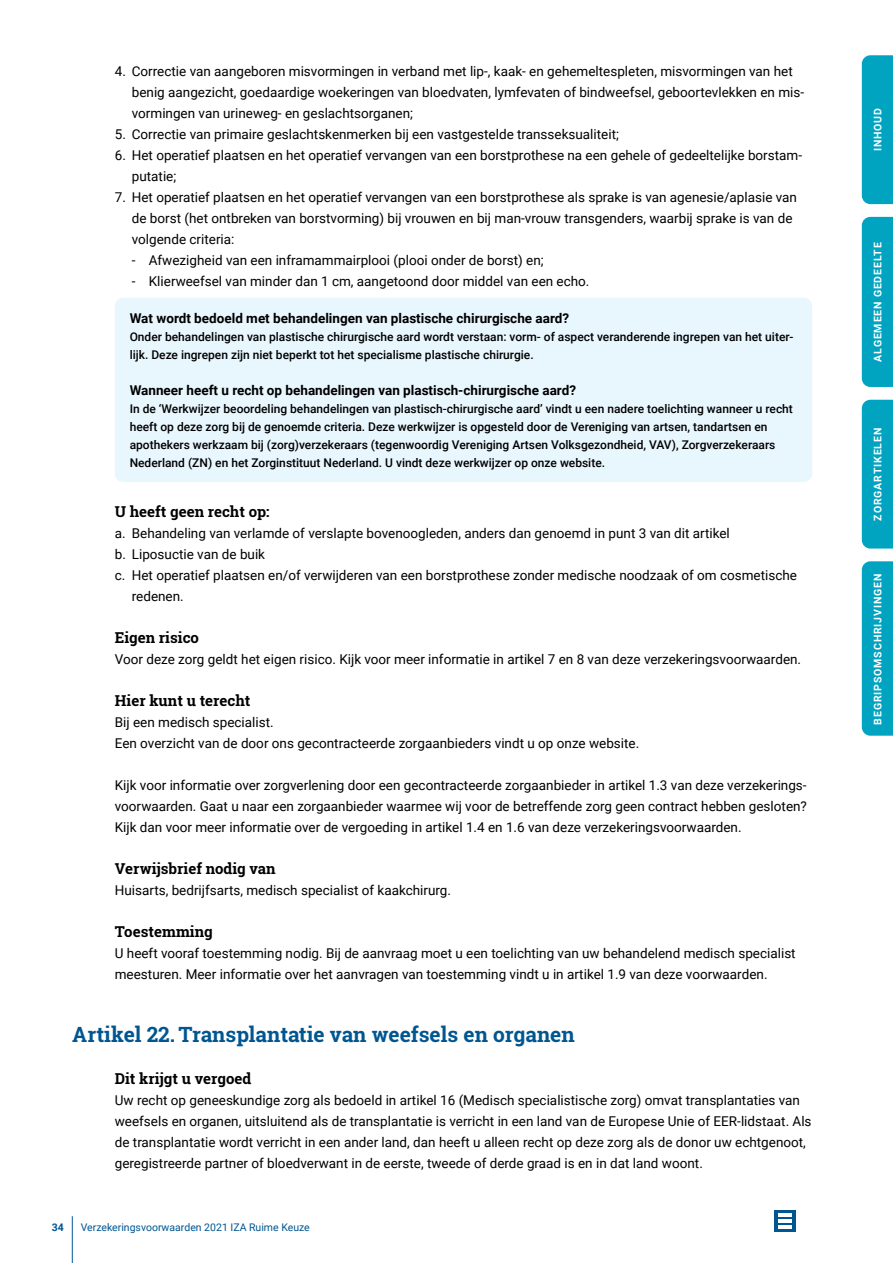
<style>
.page{position:relative;width:893px;height:1263px;background:#fff}
.page>*{position:absolute;margin:0;border:0;box-sizing:border-box;transform-origin:0 0}
.t1{font:700 21px "Roboto Slab";color:#005690}
.t2{font:700 15px "Roboto Slab";color:#000}
.t3{font:13.5px/21px "Roboto";color:#000}
.t4{font:700 13.5px "Roboto";color:#000}
.t5{font:500 12px/18px "Roboto";color:#000}
.t6{font:700 10.5px "Roboto";letter-spacing:.085em;color:#fff}
.t7{font:10.5px "Roboto";color:#005690}
.t8{font:700 10.5px "Roboto";color:#005690}
</style>
<div class="page">
<hr style="left:72px;top:1216px;width:1px;height:47px;background:#005690">
<svg style="left:774px;top:1210px;width:21px;height:22px"></svg>
<svg style="left:778px;top:1214px;width:13px;height:14px"></svg>
<div style="left:115px;top:298px;width:697px;height:184px;background:#e8f6fe;border-radius:9px"></div>
<div style="left:862px;top:561px;width:31px;height:175px;background:#00a4c1"></div>
<div style="left:862px;top:217px;width:31px;height:170px;background:#00a4c1"></div>
<div style="left:862px;top:400px;width:31px;height:149px;background:#00a4c1"></div>
<div style="left:862px;top:55px;width:31px;height:149px;background:#00a4c1"></div>
<p class="t3" style="left:132px;top:60px;width:674px;text-indent:-17px">4. Correctie van aangeboren misvormingen in verband met lip-, kaak- en gehemeltespleten, misvormingen van het benig aangezicht, goedaardige woekeringen van bloedvaten, lymfevaten of bindweefsel, geboortevlekken en mis&shy;vormingen van urineweg- en geslachtsorganen;</p>
<p class="t3" style="left:115px;top:123px;width:506px">5. Correctie van primaire geslachtskenmerken bij een vastgestelde transseksualiteit;</p>
<p class="t3" style="left:132px;top:145px;width:672px;text-indent:-17px">6. Het operatief plaatsen en het operatief vervangen van een borstprothese na een gehele of gedeeltelijke borstam&shy;putatie;</p>
<p class="t3" style="left:132px;top:187px;width:667px;text-indent:-17px">7. Het operatief plaatsen en het operatief vervangen van een borstprothese als sprake is van agenesie/aplasie van de borst (het ontbreken van borstvorming) bij vrouwen en bij man-vrouw transgenders, waarbij sprake is van de volgende criteria:</p>
<p class="t3" style="left:132px;top:250px;width:413px">- Afwezigheid van een inframammairplooi (plooi onder de borst) en;</p>
<p class="t3" style="left:132px;top:271px;width:459px">- Klierweefsel van minder dan 1 cm, aangetoond door middel van een echo.</p>
<p class="t4" style="left:130px;top:308px;width:441px">Wat wordt bedoeld met behandelingen van plastische chirurgische aard?</p>
<p class="t5" style="left:130px;top:327px;width:665px">Onder behandelingen van plastische chirurgische aard wordt verstaan: vorm- of aspect veranderende ingrepen van het uiter&shy;lijk. Deze ingrepen zijn niet beperkt tot het specialisme plastische chirurgie.</p>
<p class="t4" style="left:130px;top:380px;width:448px">Wanneer heeft u recht op behandelingen van plastisch-chirurgische aard?</p>
<p class="t5" style="left:130px;top:399px;width:665px">In de ‘Werkwijzer beoordeling behandelingen van plastisch-chirurgische aard’ vindt u een nadere toelichting wanneer u recht heeft op deze zorg bij de genoemde criteria. Deze werkwijzer is opgesteld door de Vereniging van artsen, tandartsen en apothekers werkzaam bij (zorg)verzekeraars (tegenwoordig Vereniging Artsen Volksgezondheid, VAV), Zorgverzekeraars Nederland (ZN) en het Zorginstituut Nederland. U vindt deze werkwijzer op onze website.</p>
<p class="t2" style="left:115px;top:502px;width:156px">U heeft geen recht op:</p>
<p class="t3" style="left:115px;top:522px;width:617px">a. Behandeling van verlamde of verslapte bovenoogleden, anders dan genoemd in punt 3 van dit artikel</p>
<p class="t3" style="left:115px;top:543px;width:152px">b. Liposuctie van de buik</p>
<p class="t3" style="left:115px;top:564px;width:684px">c. Het operatief plaatsen en/of verwijderen van een borstprothese zonder medische noodzaak of om cosmetische</p>
<p class="t3" style="left:132px;top:585px;width:53px">redenen.</p>
<p class="t2" style="left:115px;top:628px;width:86px">Eigen risico</p>
<p class="t3" style="left:115px;top:648px;width:688px">Voor deze zorg geldt het eigen risico. Kijk voor meer informatie in artikel 7 en 8 van deze verzekeringsvoorwaarden.</p>
<p class="t2" style="left:115px;top:691px;width:137px">Hier kunt u terecht</p>
<p class="t3" style="left:115px;top:711px;width:526px">Bij een medisch specialist.<br>Een overzicht van de door ons gecontracteerde zorgaanbieders vindt u op onze website.</p>
<p class="t3" style="left:115px;top:774px;width:694px;text-align:justify">Kijk voor informatie over zorgverlening door een gecontracteerde zorgaanbieder in artikel 1.3 van deze verzekerings&shy;voorwaarden. Gaat u naar een zorgaanbieder waarmee wij voor de betreffende zorg geen contract hebben gesloten?<br>Kijk dan voor meer informatie over de vergoeding in artikel 1.4 en 1.6 van deze verzekeringsvoorwaarden.</p>
<p class="t2" style="left:115px;top:859px;width:162px">Verwijsbrief nodig van</p>
<p class="t3" style="left:115px;top:879px;width:338px">Huisarts, bedrijfsarts, medisch specialist of kaakchirurg.</p>
<p class="t2" style="left:115px;top:922px;width:99px">Toestemming</p>
<p class="t3" style="left:115px;top:942px;width:682px">U heeft vooraf toestemming nodig. Bij de aanvraag moet u een toelichting van uw behandelend medisch specialist meesturen. Meer informatie over het aanvragen van toestemming vindt u in artikel 1.9 van deze voorwaarden.</p>
<h1 class="t1" style="left:72px;top:1020px;width:504px">Artikel 22. Transplantatie van weefsels en organen</h1>
<p class="t2" style="left:115px;top:1069px;width:138px">Dit krijgt u vergoed</p>
<p class="t3" style="left:115px;top:1089px;width:698px">Uw recht op geneeskundige zorg als bedoeld in artikel 16 (Medisch specialistische zorg) omvat transplantaties van weefsels en organen, uitsluitend als de transplantatie is verricht in een land van de Europese Unie of EER-lidstaat. Als de transplantatie wordt verricht in een ander land, dan heeft u alleen recht op deze zorg als de donor uw echtgenoot, geregistreerde partner of bloedverwant in de eerste, tweede of derde graad is en in dat land woont.</p>
<p class="t8" style="left:52px;top:1220px;width:14px">34</p>
<p class="t7" style="left:81px;top:1220px;width:231px">Verzekeringsvoorwaarden 2021 IZA Ruime Keuze</p>
<p class="t6" style="left:870px;top:151px;width:45px;rotate:-90deg">INHOUD</p>
<p class="t6" style="left:870px;top:362px;width:121px;rotate:-90deg">ALGEMEEN GEDEELTE</p>
<p class="t6" style="left:870px;top:520px;width:94px;rotate:-90deg">ZORGARTIKELEN</p>
<p class="t6" style="left:870px;top:725px;width:153px;rotate:-90deg">BEGRIPSOMSCHRIJVINGEN</p>
</div>
